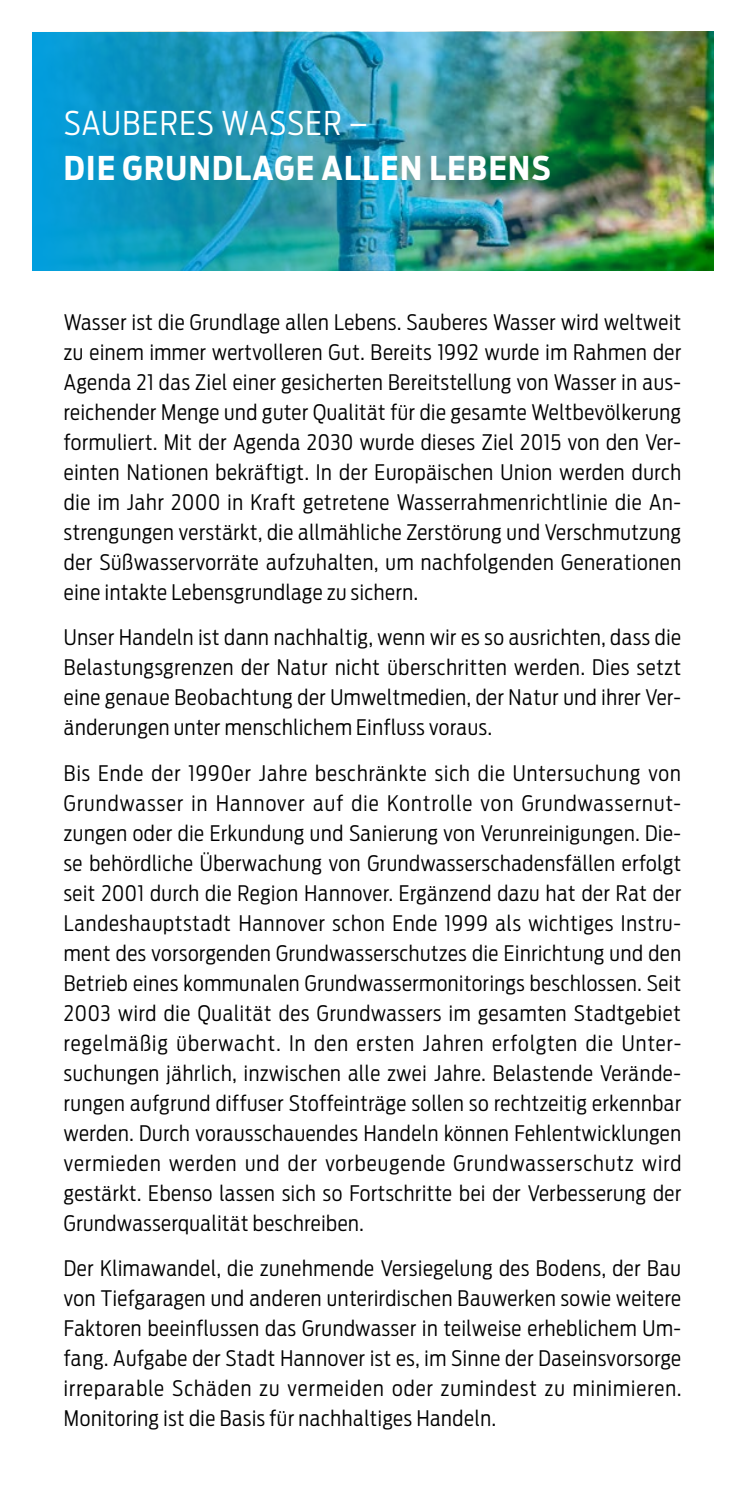
<style>
.page{position:relative;width:745px;height:1489px;background:#fff}
.page>*{position:absolute;margin:0;border:0;box-sizing:border-box;transform-origin:0 0}
.t1{font:700 32.5px "Antenna Cond";letter-spacing:.045em;color:#fff}
.t2{font:300 32.5px "Antenna Cond";letter-spacing:.04em;color:#fff}
.t3{font:300 21.25px/30px "Antenna Cond";letter-spacing:.03em;color:#000;text-align:justify}
</style>
<div class="page">
<img style="left:32px;top:32px;width:680px;height:238px">
<h1 class="t2" style="left:64px;top:104px;width:305px">SAUBERES WASSER –</h1>
<h1 class="t1" style="left:64px;top:149px;width:488px">DIE GRUNDLAGE ALLEN LEBENS</h1>
<p class="t3" style="left:64px;top:307px;width:618px">Wasser ist die Grundlage allen Lebens. Sauberes Wasser wird weltweit zu einem immer wertvolleren Gut. Bereits 1992 wurde im Rahmen der Agenda 21 das Ziel einer gesicherten Bereitstellung von Wasser in aus&shy;reichender Menge und guter Qualität für die gesamte Weltbevölkerung formuliert. Mit der Agenda 2030 wurde dieses Ziel 2015 von den Ver&shy;einten Nationen bekräftigt. In der Europäischen Union werden durch die im Jahr 2000 in Kraft getretene Wasserrahmenrichtlinie die An&shy;strengungen verstärkt, die allmähliche Zerstörung und Verschmutzung der Süßwasservorräte aufzuhalten, um nachfolgenden Generationen eine intakte Lebensgrundlage zu sichern.</p>
<p class="t3" style="left:64px;top:622px;width:618px">Unser Handeln ist dann nachhaltig, wenn wir es so ausrichten, dass die Belastungsgrenzen der Natur nicht überschritten werden. Dies setzt eine genaue Beobachtung der Umweltmedien, der Natur und ihrer Ver&shy;änderungen unter menschlichem Einfluss voraus.</p>
<p class="t3" style="left:64px;top:757px;width:618px">Bis Ende der 1990er Jahre beschränkte sich die Untersuchung von Grundwasser in Hannover auf die Kontrolle von Grundwassernut&shy;zungen oder die Erkundung und Sanierung von Verunreinigungen. Die&shy;se behördliche Überwachung von Grundwasserschadensfällen erfolgt seit 2001 durch die Region Hannover. Ergänzend dazu hat der Rat der Landeshauptstadt Hannover schon Ende 1999 als wichtiges Instru&shy;ment des vorsorgenden Grundwasserschutzes die Einrichtung und den Betrieb eines kommunalen Grundwassermonitorings beschlossen. Seit 2003 wird die Qualität des Grundwassers im gesamten Stadtgebiet regelmäßig überwacht. In den ersten Jahren erfolgten die Unter&shy;suchungen jährlich, inzwischen alle zwei Jahre. Belastende Verände&shy;rungen aufgrund diffuser Stoffeinträge sollen so rechtzeitig erkennbar werden. Durch vorausschauendes Handeln können Fehlentwicklungen vermieden werden und der vorbeugende Grundwasserschutz wird gestärkt. Ebenso lassen sich so Fortschritte bei der Verbesserung der Grundwasserqualität beschreiben.</p>
<p class="t3" style="left:64px;top:1253px;width:618px">Der Klimawandel, die zunehmende Versiegelung des Bodens, der Bau von Tiefgaragen und anderen unterirdischen Bauwerken sowie weitere Faktoren beeinflussen das Grundwasser in teilweise erheblichem Um&shy;fang. Aufgabe der Stadt Hannover ist es, im Sinne der Daseinsvorsorge irreparable Schäden zu vermeiden oder zumindest zu minimieren.<br>Monitoring ist die Basis für nachhaltiges Handeln.</p>
</div>
